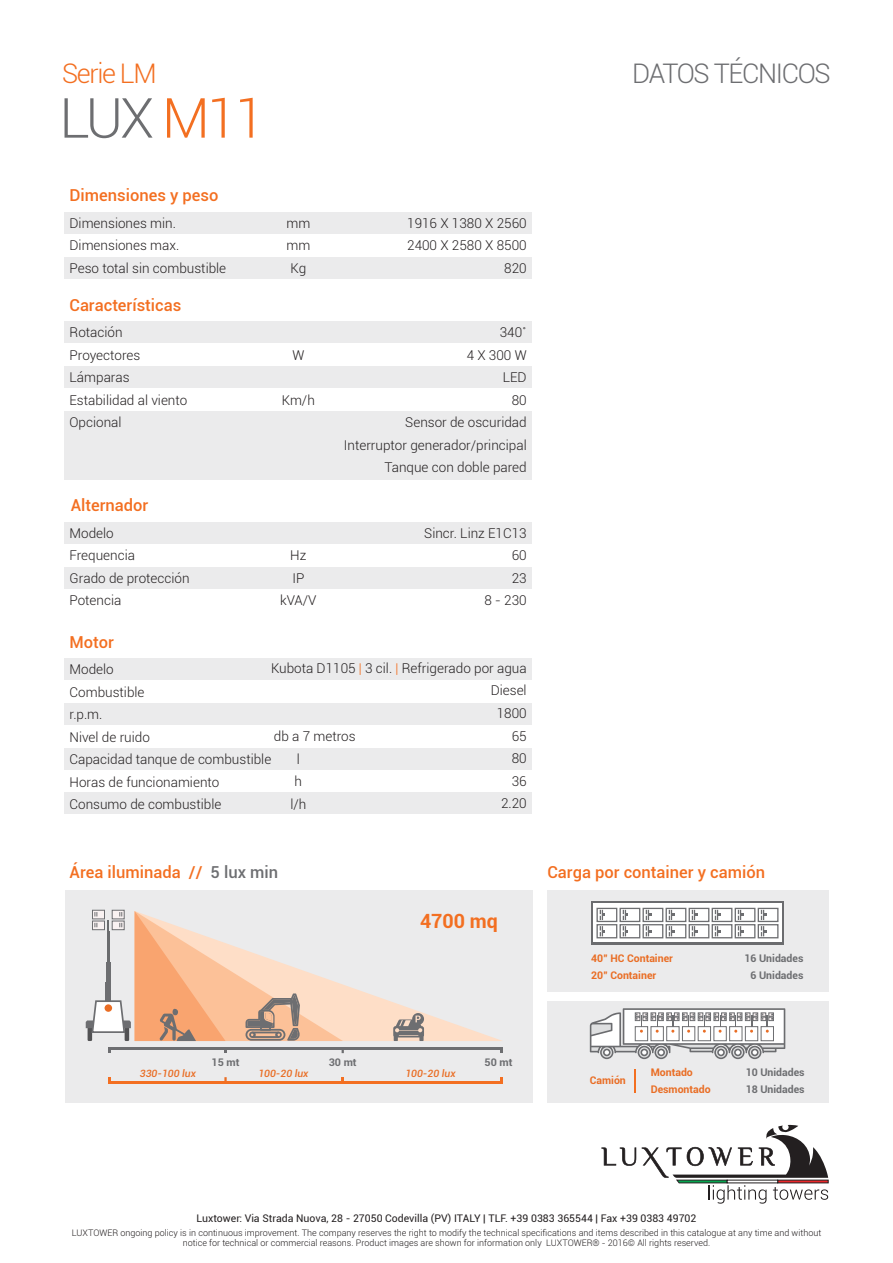
<style>
.page{position:relative;width:893px;height:1263px;background:#fff}
.page>*{position:absolute;margin:0;border:0;box-sizing:border-box;transform-origin:0 0}
.t1{font:300 55.35px "Roboto";letter-spacing:-.05em;color:#6d6e71}
.t2{font:300 27px "Roboto";letter-spacing:-.05em;color:#6d6e71}
.t3{font:300 27px "Roboto";letter-spacing:-.05em;color:#f36f21}
.t4{font:700 19.65px "Roboto";color:#f36f21}
.t5{font:500 16.5px "Roboto";color:#f36f21}
.t6{font:300 13.5px/22.5px "Roboto";color:#231f20;text-align:right}
.t7{font:10.5px "Roboto";color:#231f20}
.t8{font:700 10.5px/16.5px "Roboto";color:#6d6e71}
.t9{font:700 10.5px/16.5px "Roboto";color:#e96d24}
.t10{font:italic 500 10.05px "Roboto";color:#e96d24}
.t11{font:300 9px/10.5px "Roboto";color:#231f20;text-align:center}
.s1{color:#f36f21}
.s2{color:#6d6e71}
</style>
<div class="page">
<div style="left:547px;top:891px;width:281px;height:101px;background:#ebebec"></div>
<div style="left:547px;top:1001px;width:281px;height:102px;background:#ebebec"></div>
<div style="left:65px;top:891px;width:468px;height:212px;background:#ebebec"></div>
<svg style="left:590px;top:1008px;width:195px;height:51px"></svg>
<svg style="left:634px;top:1069px;width:1px;height:24px"></svg>
<div style="left:591px;top:901px;width:193px;height:43px;background:#6b6c6f"></div>
<svg style="left:593px;top:903px;width:189px;height:39px;fill:#fff"></svg>
<div style="left:596px;top:908px;width:21px;height:14px;background:#fff;border:1px solid #6d6e71"></div>
<svg style="left:600px;top:910px;width:5px;height:10px"></svg>
<div style="left:619px;top:908px;width:21px;height:14px;background:#fff;border:1px solid #6d6e71"></div>
<svg style="left:623px;top:910px;width:5px;height:10px"></svg>
<div style="left:642px;top:908px;width:21px;height:14px;background:#fff;border:1px solid #6d6e71"></div>
<svg style="left:646px;top:910px;width:5px;height:10px"></svg>
<div style="left:666px;top:908px;width:20px;height:14px;background:#fff;border:1px solid #6d6e71"></div>
<svg style="left:669px;top:910px;width:5px;height:10px"></svg>
<div style="left:689px;top:908px;width:20px;height:14px;background:#fff;border:1px solid #6d6e71"></div>
<svg style="left:692px;top:910px;width:5px;height:10px"></svg>
<div style="left:712px;top:908px;width:20px;height:14px;background:#fff;border:1px solid #6d6e71"></div>
<svg style="left:715px;top:910px;width:5px;height:10px"></svg>
<div style="left:735px;top:908px;width:20px;height:14px;background:#fff;border:1px solid #6d6e71"></div>
<svg style="left:738px;top:910px;width:5px;height:10px"></svg>
<div style="left:758px;top:908px;width:20px;height:14px;background:#fff;border:1px solid #6d6e71"></div>
<svg style="left:761px;top:910px;width:5px;height:10px"></svg>
<div style="left:596px;top:924px;width:21px;height:14px;background:#fff;border:1px solid #6d6e71"></div>
<svg style="left:600px;top:926px;width:5px;height:10px"></svg>
<div style="left:619px;top:924px;width:21px;height:14px;background:#fff;border:1px solid #6d6e71"></div>
<svg style="left:623px;top:926px;width:5px;height:10px"></svg>
<div style="left:642px;top:924px;width:21px;height:14px;background:#fff;border:1px solid #6d6e71"></div>
<svg style="left:646px;top:926px;width:5px;height:10px"></svg>
<div style="left:666px;top:924px;width:20px;height:14px;background:#fff;border:1px solid #6d6e71"></div>
<svg style="left:669px;top:926px;width:5px;height:10px"></svg>
<div style="left:689px;top:924px;width:20px;height:14px;background:#fff;border:1px solid #6d6e71"></div>
<svg style="left:692px;top:926px;width:5px;height:10px"></svg>
<div style="left:712px;top:924px;width:20px;height:14px;background:#fff;border:1px solid #6d6e71"></div>
<svg style="left:715px;top:926px;width:5px;height:10px"></svg>
<div style="left:735px;top:924px;width:20px;height:14px;background:#fff;border:1px solid #6d6e71"></div>
<svg style="left:738px;top:926px;width:5px;height:10px"></svg>
<div style="left:758px;top:924px;width:20px;height:14px;background:#fff;border:1px solid #6d6e71"></div>
<svg style="left:761px;top:926px;width:5px;height:10px"></svg>
<hr style="left:108px;top:1047px;width:395px;height:2px;background:#6d6e71">
<svg style="left:108px;top:1049px;width:3px;height:4px"></svg>
<svg style="left:224px;top:1049px;width:3px;height:4px"></svg>
<svg style="left:343px;top:984px;width:159px;height:57px"></svg>
<svg style="left:412px;top:1013px;width:12px;height:12px"></svg>
<svg style="left:393px;top:1015px;width:31px;height:26px"></svg>
<svg style="left:92px;top:910px;width:13px;height:1px"></svg>
<svg style="left:112px;top:910px;width:13px;height:1px"></svg>
<svg style="left:86px;top:911px;width:257px;height:130px"></svg>
<div style="left:105px;top:1004px;width:7px;height:8px;background:#e96d24;border-radius:50%"></div>
<svg style="left:224px;top:1077px;width:3px;height:4px"></svg>
<svg style="left:108px;top:1077px;width:3px;height:4px"></svg>
<hr style="left:108px;top:1081px;width:395px;height:2px;background:#f36f21">
<div style="left:64px;top:257px;width:468px;height:22px;background:#ebebec"></div>
<div style="left:64px;top:321px;width:468px;height:22px;background:#ebebec"></div>
<div style="left:64px;top:367px;width:468px;height:21px;background:#ebebec"></div>
<div style="left:64px;top:412px;width:468px;height:68px;background:#ebebec"></div>
<div style="left:64px;top:212px;width:468px;height:22px;background:#ebebec"></div>
<div style="left:64px;top:522px;width:468px;height:22px;background:#ebebec"></div>
<div style="left:64px;top:567px;width:468px;height:22px;background:#ebebec"></div>
<div style="left:64px;top:658px;width:468px;height:22px;background:#ebebec"></div>
<div style="left:64px;top:703px;width:468px;height:22px;background:#ebebec"></div>
<div style="left:64px;top:748px;width:468px;height:22px;background:#ebebec"></div>
<div style="left:64px;top:792px;width:468px;height:22px;background:#ebebec"></div>
<svg style="left:601px;top:1147px;width:35px;height:19px"></svg>
<svg style="left:642px;top:1125px;width:186px;height:78px"></svg>
<hr style="left:778px;top:1180px;width:50px;height:3px;background:#eb272a">
<hr style="left:727px;top:1180px;width:51px;height:3px;background:#fff">
<h2 class="t3" style="left:62px;top:55px;width:96px">Serie LM</h2>
<h2 class="t2" style="left:632px;top:55px;width:200px">DATOS TÉCNICOS</h2>
<h1 class="t1" style="left:59px;top:80px;width:207px">LUX <span class="s1">M11</span></h1>
<p class="t5" style="left:70px;top:184px;width:150px">Dimensiones y peso</p>
<p class="t6" style="left:70px;top:211px;width:158px;text-align:left">Dimensiones min.<br>Dimensiones max.<br>Peso total sin combustible</p>
<p class="t5" style="left:70px;top:293px;width:113px">Características</p>
<p class="t6" style="left:70px;top:321px;width:119px;text-align:left">Rotación<br>Proyectores<br>Lámparas<br>Estabilidad al viento<br>Opcional</p>
<p class="t5" style="left:71px;top:494px;width:79px">Alternador</p>
<p class="t6" style="left:70px;top:521px;width:122px;text-align:left">Modelo<br>Frequencia<br>Grado de protección<br>Potencia</p>
<p class="t5" style="left:70px;top:630px;width:46px">Motor</p>
<p class="t6" style="left:286px;top:211px;width:25px;text-align:center">mm mm<br>Kg</p>
<p class="t6" style="left:292px;top:343px;width:13px">W</p>
<p class="t6" style="left:282px;top:388px;width:35px">Km/h</p>
<p class="t6" style="left:280px;top:543px;width:38px;text-align:center">Hz<br>IP kVA/V</p>
<p class="t6" style="left:407px;top:211px;width:121px">1916 X 1380 X 2560<br>2400 X 2580 X 8500<br>820</p>
<p class="t6" style="left:344px;top:321px;width:184px">340˚<br>4 X 300 W<br>LED<br>80<br>Sensor de oscuridad<br>Interruptor generador/principal<br>Tanque con doble pared</p>
<p class="t6" style="left:424px;top:521px;width:104px">Sincr. Linz E1C13<br>60<br>23<br>8 - 230</p>
<p class="t6" style="left:271px;top:656px;width:257px">Kubota D1105 <span class="s1">|</span> 3 cil. <span class="s1">|</span> Refrigerado por agua<br>Diesel<br>1800<br>65<br>80<br>36<br>2.20</p>
<p class="t6" style="left:70px;top:657px;width:203px;text-align:left">Modelo<br>Combustible<br>r.p.m.<br>Nivel de ruido<br>Capacidad tanque de combustible<br>Horas de funcionamiento<br>Consumo de combustible</p>
<p class="t6" style="left:274px;top:725px;width:83px">db a 7 metros</p>
<p class="t6" style="left:297px;top:747px;width:5px">l</p>
<p class="t6" style="left:295px;top:770px;width:9px">h</p>
<p class="t6" style="left:290px;top:792px;width:17px">l/h</p>
<p class="t5" style="left:70px;top:861px;width:210px">Área iluminada // <span class="s2">5 lux min</span></p>
<p class="t5" style="left:547px;top:861px;width:219px">Carga por container y camión</p>
<h3 class="t4" style="left:420px;top:907px;width:80px">4700 mq</h3>
<p class="t8" style="left:212px;top:1053px;width:29px">15 mt</p>
<p class="t8" style="left:329px;top:1053px;width:29px">30 mt</p>
<p class="t10" style="left:258px;top:1066px;width:52px">100-20 lux</p>
<p class="t10" style="left:140px;top:1066px;width:58px">330-100 lux</p>
<p class="t10" style="left:405px;top:1066px;width:52px">100-20 lux</p>
<p class="t8" style="left:485px;top:1053px;width:29px">50 mt</p>
<p class="t9" style="left:591px;top:949px;width:83px">40” HC Container</p>
<p class="t8" style="left:744px;top:949px;width:61px">16 Unidades</p>
<p class="t9" style="left:591px;top:966px;width:66px">20” Container</p>
<p class="t8" style="left:750px;top:966px;width:54px">6 Unidades</p>
<p class="t9" style="left:590px;top:1071px;width:38px">Camión</p>
<p class="t9" style="left:651px;top:1064px;width:61px">Montado<br>Desmontado</p>
<p class="t8" style="left:746px;top:1064px;width:61px">10 Unidades<br>18 Unidades</p>
<p class="t7" style="left:197px;top:1211px;width:501px">Luxtower: Via Strada Nuova, 28 - 27050 Codevilla (PV) ITALY | TLF. +39 0383 365544 | Fax +39 0383 49702</p>
<p class="t11" style="left:72px;top:1227px;width:751px">LUXTOWER ongoing policy is in continuous improvement. The company reserves the right to modify the technical specifications and items described in this catalogue at any time and without notice for technical or commercial reasons. Product images are shown for information only LUXTOWER® - 2016© All rights reserved.</p>
</div>
